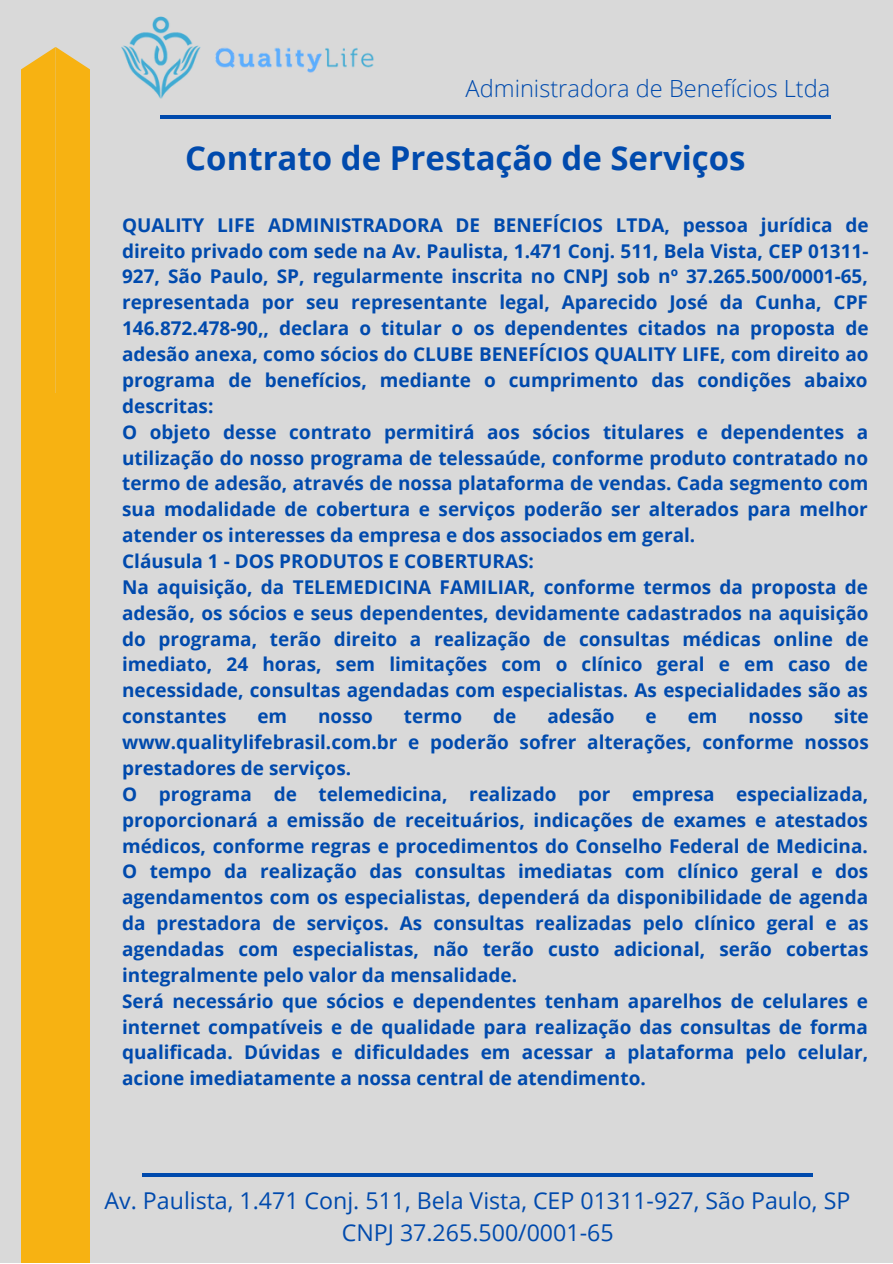
<style>
.page{position:relative;width:893px;height:1264px;background:#fff}
.page>*{position:absolute;margin:0;border:0;box-sizing:border-box;transform-origin:0 0}
.t1{font:700 33px "Open Sans";color:#004aad}
.t2{font:300 23.7px "Open Sans";color:#004aad}
.t3{font:23.1px/31.8px "Open Sans";color:#004aad;text-align:center}
.t4{font:700 18.9px/25.8px "Open Sans";color:#004aad}
</style>
<div class="page">
<div style="left:0;top:0;width:892px;height:1262px;background:#d9d9d9"></div>
<div style="left:22px;top:393px;width:67px;height:869px;background:#f7b212"></div>
<div style="left:22px;top:48px;width:67px;height:345px;background:#f7b212"></div>
<hr style="left:160px;top:115px;width:670px;height:4px;background:#004aad">
<img style="left:121px;top:16px;width:253px;height:83px">
<hr style="left:143px;top:1173px;width:670px;height:3px;background:#004aad">
<p class="t2" style="left:465px;top:72px;width:366px">Administradora de Benefícios Ltda</p>
<h1 class="t1" style="left:185px;top:134px;width:562px">Contrato de Prestação de Serviços</h1>
<p class="t4" style="left:122px;top:211px;width:748px">QUALITY LIFE ADMINISTRADORA DE BENEFÍCIOS LTDA, pessoa jurídica de direito privado com sede na Av. Paulista, 1.471 Conj. 511, Bela Vista, CEP 01311- 927, São Paulo, SP, regularmente inscrita no CNPJ sob nº 37.265.500/0001-65, representada por seu representante legal, Aparecido José da Cunha, CPF 146.872.478-90,, declara o titular o os dependentes citados na proposta de adesão anexa, como sócios do CLUBE BENEFÍCIOS QUALITY LIFE, com direito ao programa de benefícios, mediante o cumprimento das condições abaixo descritas:<br>O objeto desse contrato permitirá aos sócios titulares e dependentes a utilização do nosso programa de telessaúde, conforme produto contratado no termo de adesão, através de nossa plataforma de vendas. Cada segmento com sua modalidade de cobertura e serviços poderão ser alterados para melhor atender os interesses da empresa e dos associados em geral.<br>Cláusula 1 - DOS PRODUTOS E COBERTURAS:<br>Na aquisição, da TELEMEDICINA FAMILIAR, conforme termos da proposta de adesão, os sócios e seus dependentes, devidamente cadastrados na aquisição do programa, terão direito a realização de consultas médicas online de imediato, 24 horas, sem limitações com o clínico geral e em caso de necessidade, consultas agendadas com especialistas. As especialidades são as constantes</p>
<p class="t4" style="left:122px;top:703px;width:748px;text-indent:712px">site www.qualitylifebrasil.com.br e poderão sofrer alterações, conforme nossos prestadores de serviços.<br>O programa de telemedicina, realizado por empresa especializada, proporcionará a emissão de receituários, indicações de exames e atestados médicos, conforme regras e procedimentos do Conselho Federal de Medicina.<br>O tempo da realização das consultas imediatas com clínico geral e dos agendamentos com os especialistas, dependerá da disponibilidade de agenda da prestadora de serviços. As consultas realizadas pelo clínico geral e as agendadas com especialistas, não terão custo adicional, serão cobertas integralmente pelo valor da mensalidade.<br>Será necessário que sócios e dependentes tenham aparelhos de celulares e internet compatíveis e de qualidade para realização das consultas de forma qualificada. Dúvidas e dificuldades em acessar a plataforma pelo celular, acione imediatamente a nossa central de atendimento.</p>
<p class="t4" style="left:257px;top:703px;width:31px">em</p>
<p class="t4" style="left:318px;top:703px;width:56px">nosso</p>
<p class="t4" style="left:404px;top:703px;width:60px">termo</p>
<p class="t4" style="left:493px;top:703px;width:25px">de</p>
<p class="t4" style="left:547px;top:703px;width:69px">adesão</p>
<p class="t4" style="left:645px;top:703px;width:13px">e</p>
<p class="t4" style="left:687px;top:703px;width:31px">em</p>
<p class="t4" style="left:748px;top:703px;width:56px">nosso</p>
<p class="t3" style="left:104px;top:1183px;width:747px">Av. Paulista, 1.471 Conj. 511, Bela Vista, CEP 01311-927, São Paulo, SP<br>CNPJ 37.265.500/0001-65</p>
</div>
